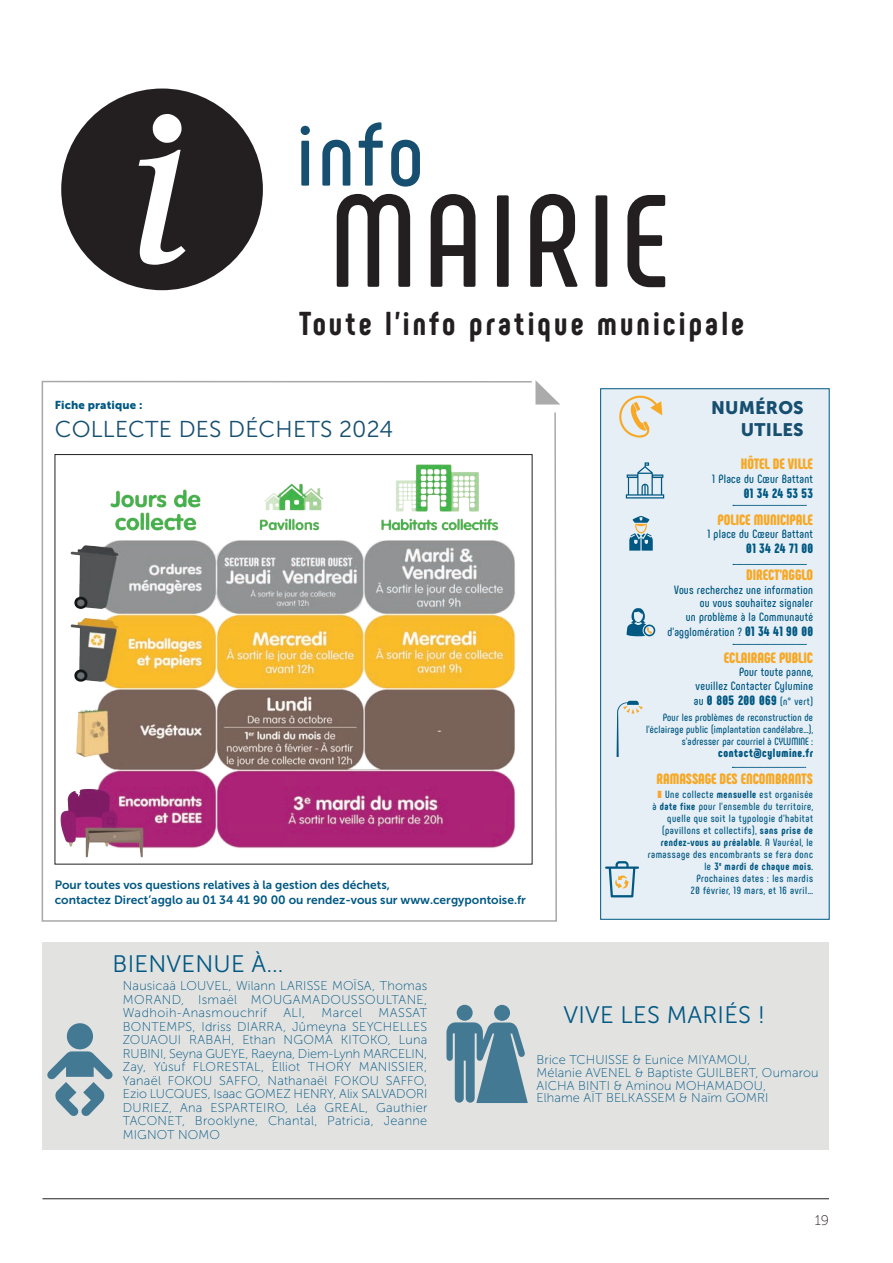
<style>
.page{position:relative;width:893px;height:1263px;background:#fff}
.page>*{position:absolute;margin:0;border:0;box-sizing:border-box;transform-origin:0 0}
.t1{font:700 130.65px "Phenomena";letter-spacing:.05em;color:#231f20}
.t2{font:700 89.85px "Phenomena";color:#174f70}
.t3{font:800 33.15px "Phenomena";letter-spacing:.095em;color:#231f20}
._3_-_Bienvenue_titre{font:23.85px "Museo Sans 300";letter-spacing:.01em;color:#005883}
._1_-_Brève_1__titre{font:22.95px "Museo Sans 300";letter-spacing:.01em;color:#174f70}
._1_-_Brève_1__titre-2{font:18px/21.6px "Museo Sans 900";letter-spacing:.01em;color:#174f70;text-align:right}
._2_-_Brève_2__texte{font:900 15px "Phenomena";color:#f7a824}
.t4{font:13.95px "Museo Sans 100";color:#231f20}
._2_-_Brève_2__texte-2{font:900 13.5px "Phenomena";letter-spacing:.025em;color:#005883}
._3_-_bienvenue__texte{font:12.75px/13.5px "Museo Sans 100";letter-spacing:.015em;color:#005883;text-align:justify}
._2_-_Brève_2__texte-3{font:700 12px/13.5px "Phenomena";letter-spacing:.02em;color:#005883;text-align:right}
._1_-_Brève_1__question{font:12px/15px "Museo Sans 700";color:#005883}
._2_-_Brève_2__texte-4{font:900 12px "Phenomena";letter-spacing:.05em;color:#005883}
._1_-_Brève_1__question-2{font:11.4px "Museo Sans 900";letter-spacing:.01em;color:#005883}
._2_-_Brève_2__texte-5{font:700 10.5px/12px "Phenomena";letter-spacing:.04em;color:#005883;text-align:right}
._2_-_Brève_2__texte-6{font:700 10.5px/12px "Phenomena";letter-spacing:.02em;color:#005883;text-align:right}
.s1{font-weight:900;font-size:13.5px}
.s2{font-weight:700;font-size:12px}
.s3{font-weight:700;font-size:10.5px}
.s4{color:#faa633}
.s5{font-weight:800}
</style>
<div class="page">
<div style="left:43px;top:942px;width:786px;height:208px;background:#e2e2e1"></div>
<svg style="left:494px;top:1005px;width:16px;height:16px"></svg>
<svg style="left:457px;top:1005px;width:16px;height:16px"></svg>
<svg style="left:446px;top:1022px;width:82px;height:81px"></svg>
<svg style="left:61px;top:89px;width:202px;height:201px"></svg>
<svg style="left:41px;top:380px;width:517px;height:542px"></svg>
<img style="left:57px;top:456px;width:473px;height:406px">
<svg style="left:535px;top:380px;width:25px;height:24px"></svg>
<div style="left:67px;top:1023px;width:26px;height:26px;background:#447994;border-radius:50%"></div>
<svg style="left:47px;top:1051px;width:66px;height:65px"></svg>
<hr style="left:43px;top:1198px;width:786px;height:1px;background:#231f20">
<div style="left:600px;top:388px;width:229px;height:531px;background:#e6eff5;border:1px solid #005883"></div>
<svg style="left:626px;top:462px;width:38px;height:36px"></svg>
<svg style="left:627px;top:608px;width:28px;height:28px"></svg>
<svg style="left:617px;top:701px;width:26px;height:56px"></svg>
<svg style="left:605px;top:861px;width:34px;height:36px"></svg>
<svg style="left:733px;top:505px;width:73px;height:1px"></svg>
<svg style="left:733px;top:564px;width:73px;height:1px"></svg>
<svg style="left:733px;top:644px;width:73px;height:1px"></svg>
<svg style="left:732px;top:767px;width:74px;height:1px"></svg>
<svg style="left:619px;top:395px;width:43px;height:43px"></svg>
<svg style="left:629px;top:516px;width:24px;height:35px"></svg>
<h2 class="t2" style="left:296px;top:100px;width:129px">info</h2>
<p class="t1" style="left:330px;top:162px;width:341px">MAIRIE</p>
<p class="t3" style="left:299px;top:303px;width:446px">Toute l’info pratique municipale</p>
<p class="_1_-_Brève_1__question-2" style="left:55px;top:398px;width:89px">Fiche pratique :</p>
<p class="_1_-_Brève_1__titre" style="left:55px;top:417px;width:340px">COLLECTE DES DÉCHETS 2024</p>
<p class="_1_-_Brève_1__question" style="left:55px;top:877px;width:473px">Pour toutes vos questions relatives à la gestion des déchets,<br>contactez Direct’agglo au 01 34 41 90 00 ou rendez-vous sur www.cergypontoise.fr</p>
<p class="_1_-_Brève_1__titre-2" style="left:711px;top:397px;width:94px">NUMÉROS<br>UTILES</p>
<p class="_2_-_Brève_2__texte" style="left:741px;top:454px;width:74px">HÔTEL DE VILLE</p>
<p class="_2_-_Brève_2__texte-3" style="left:712px;top:472px;width:102px">1 Place du Cœur Battant</p>
<p class="_2_-_Brève_2__texte-2" style="left:744px;top:484px;width:71px">01 34 24 53 53</p>
<p class="_2_-_Brève_2__texte" style="left:717px;top:510px;width:97px">POLICE MUNICIPALE</p>
<p class="_2_-_Brève_2__texte-3" style="left:707px;top:527px;width:107px">1 place du Cœeur Battant</p>
<p class="_2_-_Brève_2__texte-2" style="left:746px;top:540px;width:68px">01 34 24 71 00</p>
<p class="_2_-_Brève_2__texte" style="left:746px;top:565px;width:68px">DIRECT’AGGLO</p>
<p class="_2_-_Brève_2__texte-3" style="left:674px;top:583px;width:140px">Vous recherchez une information ou vous souhaitez signaler<br>un problème à la Communauté</p>
<p class="_2_-_Brève_2__texte-3" style="left:667px;top:625px;width:147px">d’agglomération ? <span class="s1">01 34 41 90 00</span></p>
<p class="_2_-_Brève_2__texte" style="left:724px;top:648px;width:91px">ECLAIRAGE PUBLIC</p>
<p class="_2_-_Brève_2__texte-3" style="left:696px;top:665px;width:119px">Pour toute panne,<br>veuillez Contacter Cylumine</p>
<p class="_2_-_Brève_2__texte-2" style="left:694px;top:691px;width:121px"><span class="s2">au</span> 0 805 200 069 <span class="s3">(n° vert)</span></p>
<p class="_2_-_Brève_2__texte-6" style="left:646px;top:711px;width:168px">Pour les problèmes de reconstruction de l’éclairage public (implantation candélabre…), s’adresser par courriel à CYLUMINE :</p>
<p class="_2_-_Brève_2__texte-4" style="left:718px;top:745px;width:96px">contact@cylumine.fr</p>
<p class="_2_-_Brève_2__texte" style="left:657px;top:769px;width:158px">RAMASSAGE DES ENCOMBRANTS</p>
<p class="_2_-_Brève_2__texte-5" style="left:648px;top:788px;width:167px"><span class="s4">❚</span> Une collecte <span class="s5">mensuelle</span> est organisée<br>à <span class="s5">date fixe</span> pour l’ensemble du territoire, quelle que soit la typologie d’habitat (pavillons et collectifs), <span class="s5">sans prise de rendez-vous au préalable</span>. A Vauréal, le ramassage des encombrants se fera donc le <span class="s5">3</span><sup>e</sup> <span class="s5">mardi de chaque mois</span>.<br>Prochaines dates : les mardis<br>20 février, 19 mars, et 16 avril…</p>
<p class="_3_-_Bienvenue_titre" style="left:113px;top:951px;width:173px">BIENVENUE À…</p>
<p class="_3_-_bienvenue__texte" style="left:123px;top:979px;width:306px">Nausicaä LOUVEL, Wilann LARISSE MOÏSA, Thomas MORAND, Ismaël MOUGAMADOUSSOULTANE, Wadhoih-Anasmouchrif</p>
<p class="_3_-_bienvenue__texte" style="left:123px;top:1006px;width:306px;text-indent:255px">MASSAT BONTEMPS, Idriss DIARRA, Jûmeyna SEYCHELLES ZOUAOUI RABAH, Ethan NGOMA KITOKO, Luna RUBINI, Seyna GUEYE, Raeyna, Diem-Lynh MARCELIN, Zay, Yûsuf FLORESTAL, Elliot THORY MANISSIER, Yanaël FOKOU SAFFO, Nathanaël FOKOU SAFFO, Ezio LUCQUES, Isaac GOMEZ HENRY, Alix SALVADORI DURIEZ, Ana ESPARTEIRO, Léa GREAL, Gauthier TACONET, Brooklyne, Chantal, Patricia, Jeanne MIGNOT NOMO</p>
<p class="_3_-_bienvenue__texte" style="left:283px;top:1006px;width:23px">ALI,</p>
<p class="_3_-_bienvenue__texte" style="left:322px;top:1006px;width:42px">Marcel</p>
<p class="_3_-_Bienvenue_titre" style="left:563px;top:1001px;width:203px">VIVE LES MARIÉS !</p>
<p class="_3_-_bienvenue__texte" style="left:536px;top:1053px;width:284px;line-height:12.8px;text-align:left">Brice TCHUISSE &amp; Eunice MIYAMOU,<br>Mélanie AVENEL &amp; Baptiste GUILBERT, Oumarou AICHA BINTI &amp; Aminou MOHAMADOU,<br>Elhame AÏT BELKASSEM &amp; Naïm GOMRI</p>
<p class="t4" style="left:815px;top:1213px;width:16px">19</p>
</div>
